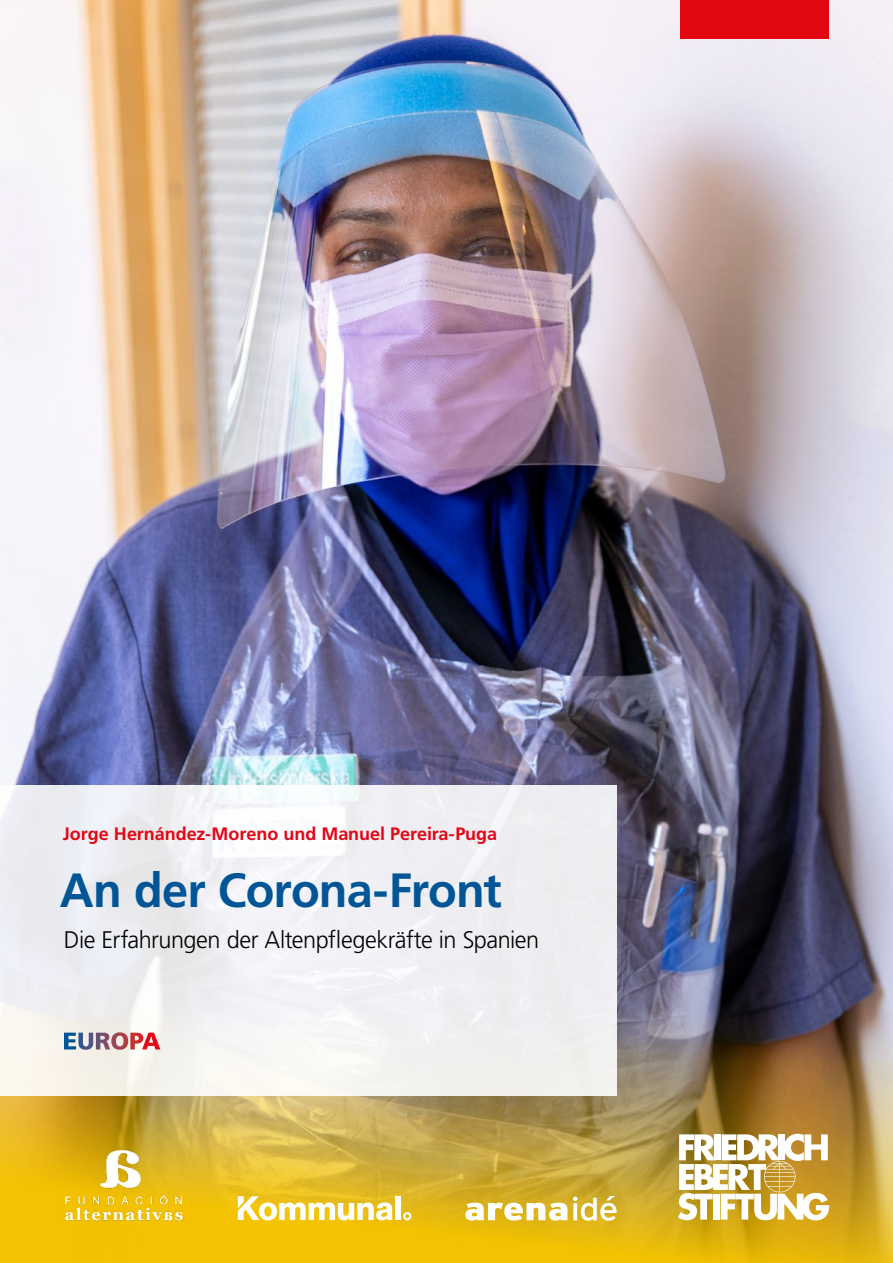
<style>
.page{position:relative;width:893px;height:1263px;background:#fff}
.page>*{position:absolute;margin:0;border:0;box-sizing:border-box;transform-origin:0 0}
.t1{font:700 48px "Frutiger LT Std";letter-spacing:-.02em;color:#005597}
.t2{font:300 24px "Frutiger LT Std";letter-spacing:-.02em;color:#000}
.t3{font:700 18px "Frutiger LT Std";color:#e30613}
</style>
<div class="page">
<img style="left:0;top:0;width:893px;height:937px">
<img style="left:0;top:937px;width:893px;height:326px">
<div style="left:680px;top:0;width:149px;height:38px;background:#e30613"></div>
<svg style="left:678px;top:1134px;width:151px;height:86px"></svg>
<div style="left:0;top:785px;width:617px;height:310px;background:linear-gradient(to right,#f1f1f2,#f0f0f3)"></div>
<svg style="left:64px;top:1032px;width:96px;height:18px;background:#b68f9b"></svg>
<img style="left:64px;top:1146px;width:132px;height:74px">
<div style="left:395px;top:1196px;width:6px;height:24px;background:#fff"></div>
<svg style="left:403px;top:1212px;width:8px;height:8px"></svg>
<svg style="left:238px;top:1196px;width:155px;height:24px"></svg>
<svg style="left:465px;top:1202px;width:102px;height:18px"></svg>
<svg style="left:573px;top:1196px;width:44px;height:24px"></svg>
<p class="t3" style="left:63px;top:823px;width:436px">Jorge Hernández-Moreno und Manuel Pereira-Puga</p>
<h1 class="t1" style="left:60px;top:861px;width:443px">An der Corona-Front</h1>
<p class="t2" style="left:64px;top:926px;width:477px">Die Erfahrungen der Altenpflegekräfte in Spanien</p>
</div>
